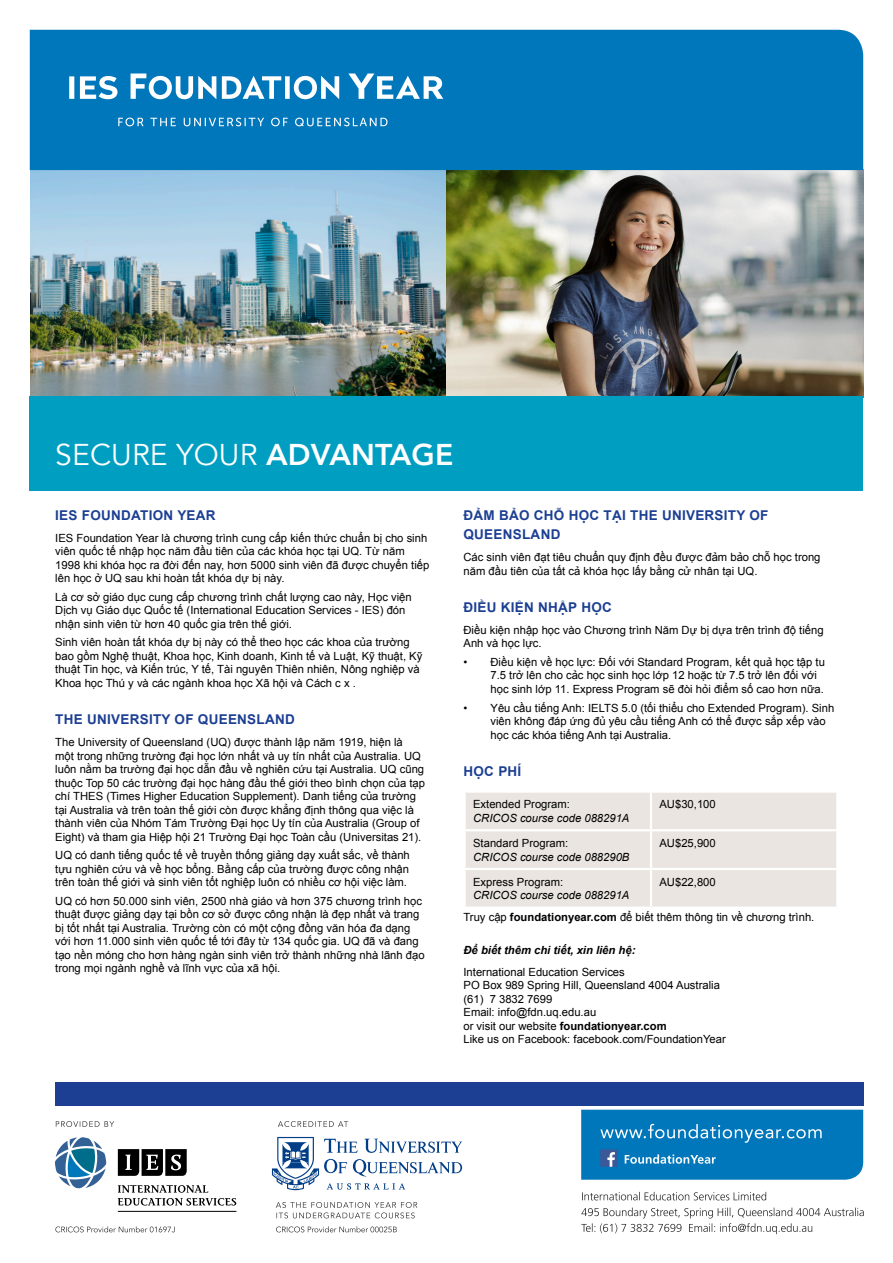
<style>
.page{position:relative;width:893px;height:1263px;background:#fff}
.page>*{position:absolute;margin:0;border:0;box-sizing:border-box;transform-origin:0 0}
.Headline_Line_1{font:30px "Avenir LT";letter-spacing:.005em;color:#fff}
.Heading_2{font:700 13.5px/19.5px "Arial";letter-spacing:.02em;color:#1c3f93}
.Body_Copy{font:11.25px/13.5px "Arial";color:#000}
.Body_Copy-2{font:italic 11.25px/13.5px "Arial";color:#000}
.Body_Copy-3{font:italic 700 11.25px "Arial";color:#000}
.s1{font-family:"Avenir";font-weight:800}
.s2{font-style:normal}
.s3{font-weight:700}
</style>
<div class="page">
<img style="left:30px;top:170px;width:416px;height:226px">
<img style="left:446px;top:170px;width:417px;height:226px">
<div style="left:466px;top:793px;width:370px;height:113px;background:#eae5e0"></div>
<hr style="left:650px;top:793px;width:2px;height:36px;background:#fff">
<hr style="left:463px;top:829px;width:188px;height:2px;background:#fff">
<hr style="left:651px;top:829px;width:187px;height:2px;background:#fff">
<hr style="left:650px;top:831px;width:2px;height:37px;background:#fff">
<hr style="left:463px;top:868px;width:188px;height:2px;background:#fff">
<hr style="left:651px;top:868px;width:187px;height:2px;background:#fff">
<hr style="left:650px;top:870px;width:2px;height:36px;background:#fff">
<div style="left:30px;top:396px;width:833px;height:95px;background:#009fc2"></div>
<svg style="left:581px;top:1207px;width:283px;height:27px"></svg>
<svg style="left:582px;top:1192px;width:184px;height:8px"></svg>
<svg style="left:581px;top:1110px;width:282px;height:70px;background:#117ebe"></svg>
<svg style="left:272px;top:1137px;width:190px;height:53px"></svg>
<svg style="left:278px;top:1121px;width:70px;height:6px"></svg>
<svg style="left:276px;top:1226px;width:121px;height:6px"></svg>
<svg style="left:276px;top:1202px;width:141px;height:16px"></svg>
<div style="left:55px;top:1082px;width:808px;height:24px;background:#1c3f93"></div>
<svg style="left:55px;top:1226px;width:120px;height:6px"></svg>
<svg style="left:56px;top:1121px;width:58px;height:6px"></svg>
<svg style="left:55px;top:1137px;width:51px;height:51px"></svg>
<svg style="left:118px;top:1149px;width:69px;height:27px;background:#333"></svg>
<svg style="left:118px;top:1185px;width:118px;height:20px"></svg>
<hr style="left:118px;top:1211px;width:118px;height:1px;background:#000">
<div style="left:30px;top:30px;width:833px;height:140px;background:#0076bb"></div>
<svg style="left:118px;top:118px;width:270px;height:8px;background:#4199cc"></svg>
<svg style="left:131px;top:73px;width:312px;height:26px"></svg>
<svg style="left:69px;top:76px;width:49px;height:23px"></svg>
<p class="Headline_Line_1" style="left:55px;top:437px;width:400px">SECURE YOUR <span class="s1">ADVANTAGE</span></p>
<p class="Heading_2" style="left:55px;top:505px;width:162px">IES FOUNDATION YEAR</p>
<p class="Body_Copy" style="left:55px;top:531px;width:376px">IES Foundation Year là chương trình cung cấp kiến thức chuẩn bị cho sinh viên quốc tế nhập học năm đầu tiên của các khóa học tại UQ. Từ năm 1998 khi khóa học ra đời đến nay, hơn 5000 sinh viên đã được chuyển tiếp lên học ở UQ sau khi hoàn tất khóa dự bị này.</p>
<p class="Body_Copy" style="left:55px;top:590px;width:358px">Là cơ sở giáo dục cung cấp chương trình chất lượng cao này, Học viện<br>Dịch vụ Giáo dục Quốc tế (International Education Services - IES) đón nhận sinh viên từ hơn 40 quốc gia trên thế giới.</p>
<p class="Body_Copy" style="left:55px;top:636px;width:369px">Sinh viên hoàn tất khóa dự bị này có thể theo học các khoa của trường bao gồm Nghệ thuật, Khoa học, Kinh doanh, Kinh tế và Luật, Kỹ thuật, Kỹ thuật Tin học, và Kiến trúc, Y tế, Tài nguyên Thiên nhiên, Nông nghiệp và Khoa học Thú y và các ngành khoa học Xã hội và Cách c x .</p>
<p class="Heading_2" style="left:55px;top:710px;width:241px">THE UNIVERSITY OF QUEENSLAND</p>
<p class="Body_Copy" style="left:55px;top:735px;width:371px">The University of Queensland (UQ) được thành lập năm 1919, hiện là<br>một trong những trường đại học lớn nhất và uy tín nhất của Australia. UQ luôn nằm ba trường đại học dẫn đầu về nghiên cứu tại Australia. UQ cũng thuộc Top 50 các trường đại học hàng đầu thế giới theo bình chọn của tạp chí THES (Times Higher Education Supplement). Danh tiếng của trường tại Australia và trên toàn thế giới còn được khẳng định thông qua việc là thành viên của Nhóm Tám Trường Đại học Uy tín của Australia (Group of Eight) và tham gia Hiệp hội 21 Trường Đại học Toàn cầu (Universitas 21).</p>
<p class="Body_Copy" style="left:55px;top:849px;width:356px;text-align:justify">UQ có danh tiếng quốc tế về truyền thống giảng dạy xuất sắc, về thành tựu nghiên cứu và về học bổng. Bằng cấp của trường được công nhận trên toàn thế giới và sinh viên tốt nghiệp luôn có nhiều cơ hội việc làm.</p>
<p class="Body_Copy" style="left:55px;top:894px;width:371px">UQ có hơn 50.000 sinh viên, 2500 nhà giáo và hơn 375 chương trình học thuật được giảng dạy tại bồn cơ sở được công nhận là đẹp nhất và trang bị tốt nhất tại Australia. Trường còn có một cộng đồng văn hóa đa dạng với hơn 11.000 sinh viên quốc tế tới đây từ 134 quốc gia. UQ đã và đang tạo nền móng cho hơn hàng ngàn sinh viên trở thành những nhà lãnh đạo trong mọi ngành nghề và lĩnh vực của xã hội.</p>
<p class="Heading_2" style="left:463px;top:505px;width:306px">ĐẢM BẢO CHỖ HỌC TẠI THE UNIVERSITY OF<br>QUEENSLAND</p>
<p class="Body_Copy" style="left:463px;top:550px;width:358px">Các sinh viên đạt tiêu chuẩn quy định đều được đảm bảo chỗ học trong năm đầu tiên của tất cả khóa học lấy bằng cử nhân tại UQ.</p>
<p class="Heading_2" style="left:463px;top:598px;width:150px">ĐIỀU KIỆN NHẬP HỌC</p>
<p class="Body_Copy" style="left:463px;top:623px;width:362px">Điều kiện nhập học vào Chương trình Năm Dự bị dựa trên trình độ tiếng<br>Anh và học lực.</p>
<p class="Body_Copy" style="left:490px;top:655px;width:336px;text-indent:-27px">• Điều kiện về học lực: Đối với Standard Program, kết quả học tập tu<br>7.5 trở lên cho cảc học sinh học lớp 12 hoặc từ 7.5 trở lên đối với học sinh lớp 11. Express Program sẽ đòi hỏi điểm số cao hơn nữa.</p>
<p class="Body_Copy" style="left:490px;top:701px;width:345px;text-indent:-27px">• Yêu cầu tiếng Anh: IELTS 5.0 (tối thiểu cho Extended Program). Sinh viên không đáp ứng đủ yêu cầu tiếng Anh có thể được sắp xếp vào học các khóa tiếng Anh tại Australia.</p>
<p class="Heading_2" style="left:463px;top:762px;width:59px">HỌC PHÍ</p>
<p class="Body_Copy-2" style="left:473px;top:798px;width:158px"><span class="s2">Extended Program:<br></span>CRICOS course code 088291A</p>
<p class="Body_Copy" style="left:659px;top:798px;width:58px">AU$30,100</p>
<p class="Body_Copy-2" style="left:473px;top:836px;width:158px"><span class="s2">Standard Program:<br></span>CRICOS course code 088290B</p>
<p class="Body_Copy" style="left:659px;top:836px;width:58px">AU$25,900</p>
<p class="Body_Copy-2" style="left:473px;top:875px;width:158px"><span class="s2">Express Program:<br></span>CRICOS course code 088291A</p>
<p class="Body_Copy" style="left:659px;top:875px;width:58px">AU$22,800</p>
<p class="Body_Copy" style="left:463px;top:911px;width:352px">Truy cập <span class="s3">foundationyear.com</span> để biết thêm thông tin về chương trình.</p>
<p class="Body_Copy-3" style="left:463px;top:942px;width:173px">Để biết thêm chi tiết, xin liên hệ:</p>
<p class="Body_Copy" style="left:463px;top:965px;width:163px">International Education Services</p>
<p class="Body_Copy" style="left:463px;top:978px;width:258px">PO Box 989 Spring Hill, Queensland 4004 Australia</p>
<p class="Body_Copy" style="left:463px;top:992px;width:90px">(61) 7 3832 7699</p>
<p class="Body_Copy" style="left:463px;top:1005px;width:134px">Email: info@fdn.uq.edu.au</p>
<p class="Body_Copy" style="left:463px;top:1019px;width:264px">or visit our website <span class="s3">foundationyear.com<br></span>Like us on Facebook: facebook.com/FoundationYear</p>
</div>
